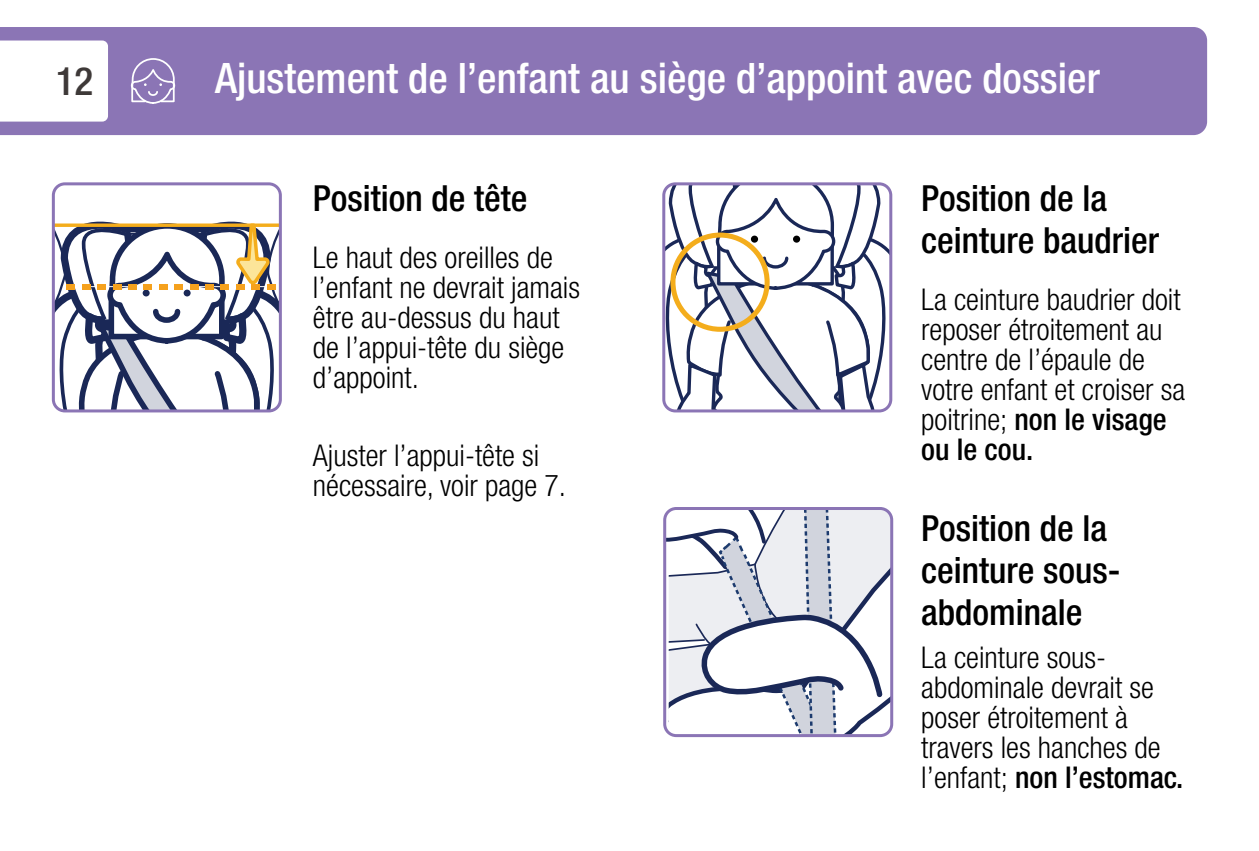
<style>
.page{position:relative;width:1259px;height:851px;background:#fff}
.page>*{position:absolute;margin:0;border:0;box-sizing:border-box;transform-origin:0 0}
.t1{font:500 condensed 42px "Helvetica Neue LT Std";color:#fff}
.t2{font:500 condensed 39px "Helvetica Neue LT Std";color:#3e3938}
.t3{font:500 condensed 36px/42px "Helvetica Neue LT Std";color:#000}
.t4{font:300 condensed 30px/30px "Helvetica Neue LT Std";color:#000}
.s1{font-weight:500}
</style>
<div class="page">
<div style="left:0;top:27px;width:1207px;height:108px;background:#8b75b5"></div>
<svg style="left:0;top:41px;width:108px;height:81px"></svg>
<svg style="left:666px;top:186px;width:225px;height:225px"></svg>
<div style="left:670px;top:232px;width:99px;height:100px;border:5px solid #f4ad1c;border-radius:50%"></div>
<div style="left:662px;top:182px;width:230px;height:230px;border:3px solid #8b75b5;border-radius:12px"></div>
<svg style="left:667px;top:511px;width:218px;height:222px"></svg>
<div style="left:663px;top:507px;width:230px;height:230px;border:3px solid #8b75b5;border-radius:12px"></div>
<svg style="left:53px;top:221px;width:225px;height:190px"></svg>
<svg style="left:56px;top:223px;width:222px;height:4px"></svg>
<div style="left:52px;top:182px;width:230px;height:230px;border:3px solid #8b75b5;border-radius:12px"></div>
<svg style="left:130px;top:57px;width:46px;height:48px;background:#a291c4"></svg>
<h2 class="t2" style="left:56px;top:58px;width:39px">12</h2>
<h1 class="t1" style="left:215px;top:53px;width:886px">Ajustement de l’enfant au siège d’appoint avec dossier</h1>
<p class="t3" style="left:313px;top:177px;width:216px">Position de tête</p>
<p class="t4" style="left:313px;top:242px;width:269px">Le haut des oreilles de l’enfant ne devrait jamais être au-dessus du haut de l’appui-tête du siège d’appoint.</p>
<p class="t4" style="left:313px;top:440px;width:255px">Ajuster l’appui-tête si nécessaire, voir page 7.</p>
<p class="t3" style="left:921px;top:177px;width:239px">Position de la ceinture baudrier</p>
<p class="t4" style="left:921px;top:284px;width:265px">La ceinture baudrier doit reposer étroitement au centre de l’épaule de votre enfant et croiser sa poitrine; <span class="s1">non le visage ou le cou.</span></p>
<p class="t3" style="left:921px;top:506px;width:201px">Position de la ceinture sous&shy;abdominale</p>
<p class="t4" style="left:921px;top:642px;width:263px">La ceinture sous&shy;abdominale devrait se poser étroitement à travers les hanches de l’enfant; <span class="s1">non l’estomac.</span></p>
</div>
